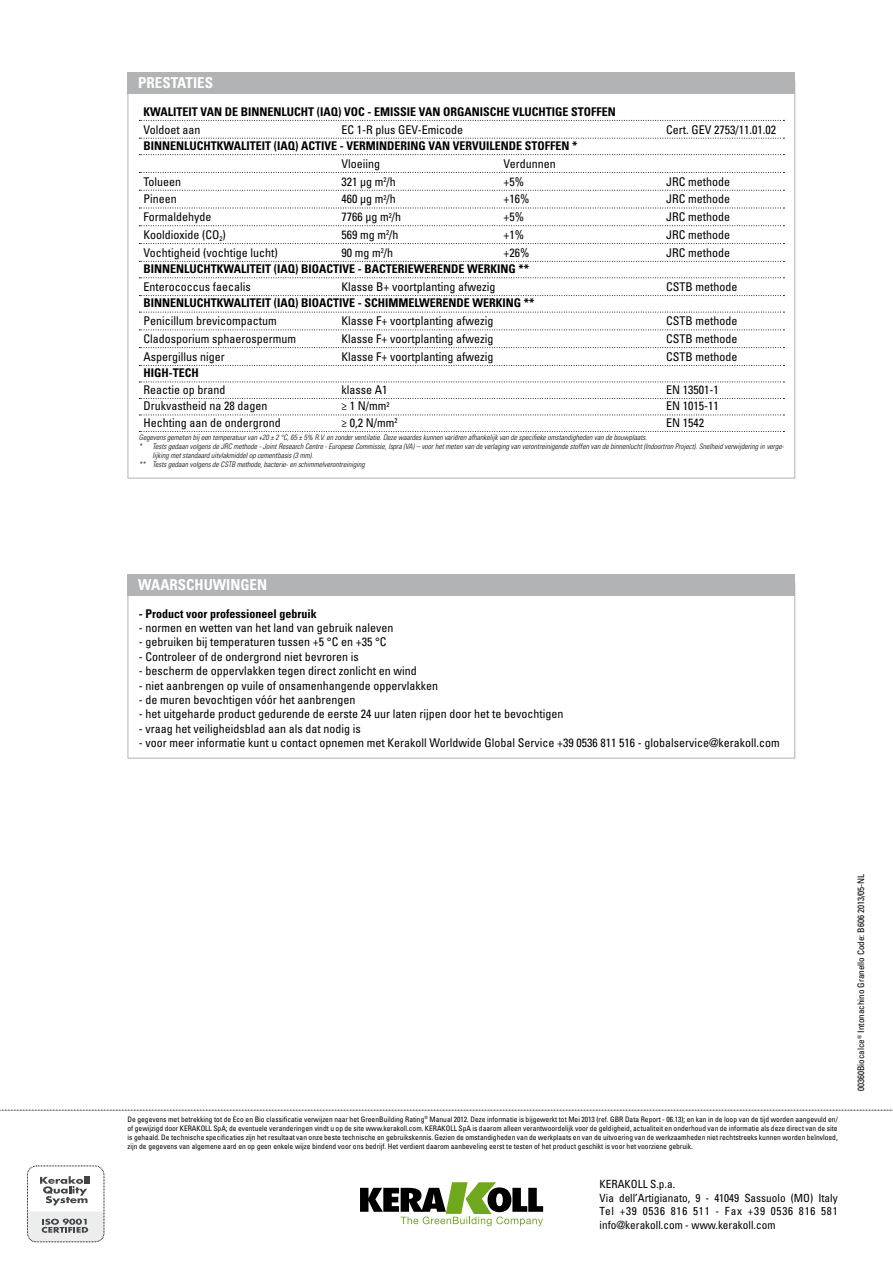
<style>
.page{position:relative;width:893px;height:1263px;background:#fff}
.page>*{position:absolute;margin:0;border:0;box-sizing:border-box;transform-origin:0 0}
.t1{font:700 condensed 15px "Univers LT Std";color:#fff}
.t2{font:condensed 12px "Univers LT Std";color:#000}
.t3{font:700 condensed 12px "Univers LT Std";color:#000}
.t4{font:condensed 11.25px/13.5px "Univers LT Std";color:#000}
.t5{font:condensed 9px "Univers LT Std";color:#000}
.t6{font:condensed 7.5px/9px "Univers LT Std";color:#000;text-align:justify}
.t7{font:italic 300 condensed 7.5px "Univers LT Std";color:#000}
</style>
<div class="page">
<div style="left:27px;top:1166px;width:77px;height:76px;border:1px dashed #000;border-radius:9px"></div>
<svg style="left:40px;top:1176px;width:50px;height:29px"></svg>
<svg style="left:27px;top:1211px;width:77px;height:31px;background:#d2d3d3"></svg>
<svg style="left:0;top:1110px;width:893px;height:1px"></svg>
<svg style="left:360px;top:1182px;width:183px;height:44px"></svg>
<div style="left:128px;top:574px;width:667px;height:21px;background:#b1b3b4"></div>
<svg style="left:139px;top:120px;width:645px;height:1px"></svg>
<svg style="left:139px;top:138px;width:645px;height:1px"></svg>
<svg style="left:139px;top:154px;width:645px;height:1px"></svg>
<svg style="left:139px;top:172px;width:645px;height:1px"></svg>
<svg style="left:139px;top:190px;width:645px;height:1px"></svg>
<svg style="left:139px;top:208px;width:645px;height:1px"></svg>
<svg style="left:139px;top:225px;width:645px;height:1px"></svg>
<svg style="left:139px;top:243px;width:645px;height:1px"></svg>
<svg style="left:139px;top:261px;width:645px;height:1px"></svg>
<svg style="left:139px;top:277px;width:645px;height:1px"></svg>
<svg style="left:139px;top:295px;width:645px;height:1px"></svg>
<svg style="left:139px;top:312px;width:645px;height:1px"></svg>
<svg style="left:139px;top:329px;width:645px;height:1px"></svg>
<svg style="left:139px;top:347px;width:645px;height:1px"></svg>
<svg style="left:139px;top:365px;width:645px;height:1px"></svg>
<svg style="left:139px;top:382px;width:645px;height:1px"></svg>
<svg style="left:139px;top:398px;width:645px;height:1px"></svg>
<svg style="left:139px;top:415px;width:645px;height:1px"></svg>
<svg style="left:139px;top:431px;width:645px;height:1px"></svg>
<div style="left:128px;top:72px;width:667px;height:22px;background:#b1b3b4"></div>
<p class="t1" style="left:138px;top:74px;width:76px">PRESTATIES</p>
<p class="t3" style="left:143px;top:104px;width:474px">KWALITEIT VAN DE BI NNENLUCHT (IAQ) VOC - EMISSIE VAN ORGANISCHE VLUCHTIG E STOFFEN</p>
<p class="t2" style="left:143px;top:122px;width:58px">Voldoet aan</p>
<p class="t2" style="left:341px;top:122px;width:123px">EC 1-R plus GEV-Emicode</p>
<p class="t2" style="left:666px;top:122px;width:111px">Cert. GEV 2753/11.01.02</p>
<p class="t3" style="left:143px;top:138px;width:19px">BINNENLUC</p>
<p class="t3" style="left:203px;top:138px;width:376px">HTKWALITEIT (IAQ) ACTIVE - VERMINDERING VAN VERVUILENDE STOFFEN *</p>
<p class="t2" style="left:341px;top:156px;width:40px">Vloeiing</p>
<p class="t2" style="left:503px;top:156px;width:54px">Verdunnen</p>
<p class="t2" style="left:143px;top:174px;width:39px">Tolueen</p>
<p class="t2" style="left:341px;top:174px;width:56px">321 µg m<sup>2</sup>/h</p>
<p class="t2" style="left:503px;top:174px;width:22px">+5%</p>
<p class="t2" style="left:666px;top:174px;width:66px">JRC methode</p>
<p class="t2" style="left:143px;top:191px;width:35px">Pineen</p>
<p class="t2" style="left:341px;top:191px;width:56px">460 µg m<sup>2</sup>/h</p>
<p class="t2" style="left:503px;top:191px;width:27px">+16%</p>
<p class="t2" style="left:666px;top:191px;width:66px">JRC methode</p>
<p class="t2" style="left:143px;top:209px;width:69px">Formaldehyde</p>
<p class="t2" style="left:341px;top:209px;width:61px">7766 µg m<sup>2</sup>/h</p>
<p class="t2" style="left:503px;top:209px;width:22px">+5%</p>
<p class="t2" style="left:666px;top:209px;width:66px">JRC methode</p>
<p class="t2" style="left:143px;top:227px;width:84px">Kooldioxide (CO<sub>2</sub>)</p>
<p class="t2" style="left:341px;top:227px;width:59px">569 mg m<sup>2</sup>/h</p>
<p class="t2" style="left:503px;top:227px;width:22px">+1%</p>
<p class="t2" style="left:666px;top:227px;width:66px">JRC methode</p>
<p class="t2" style="left:143px;top:245px;width:136px">Vochtigheid (vochtige lucht)</p>
<p class="t2" style="left:341px;top:245px;width:53px">90 mg m<sup>2</sup>/h</p>
<p class="t2" style="left:503px;top:245px;width:27px">+26%</p>
<p class="t2" style="left:666px;top:245px;width:66px">JRC methode</p>
<p class="t3" style="left:143px;top:262px;width:19px">BINNENLUC</p>
<p class="t3" style="left:203px;top:262px;width:327px">HTKWALITEIT (IAQ) BI OACTIVE - BACTERIEWERENDE WERKING **</p>
<p class="t2" style="left:143px;top:279px;width:109px">Enterococcus faecalis</p>
<p class="t2" style="left:341px;top:279px;width:155px">Klasse B+ voortplanting afwezig</p>
<p class="t2" style="left:666px;top:279px;width:73px">CSTB methode</p>
<p class="t3" style="left:143px;top:296px;width:19px">BINNENLUC</p>
<p class="t3" style="left:203px;top:296px;width:333px">HTKWALITEIT (IAQ) BI OACTIVE - SCHI MMELWERENDE WERKING **</p>
<p class="t2" style="left:143px;top:313px;width:135px">Penicillum brevicompactum</p>
<p class="t2" style="left:341px;top:313px;width:153px">Klasse F+ voortplanting afwezig</p>
<p class="t2" style="left:666px;top:313px;width:73px">CSTB methode</p>
<p class="t2" style="left:143px;top:331px;width:154px">Cladosporium sphaerospermum</p>
<p class="t2" style="left:341px;top:331px;width:153px">Klasse F+ voortplanting afwezig</p>
<p class="t2" style="left:666px;top:331px;width:73px">CSTB methode</p>
<p class="t2" style="left:143px;top:349px;width:83px">Aspergillus niger</p>
<p class="t2" style="left:341px;top:349px;width:153px">Klasse F+ voortplanting afwezig</p>
<p class="t2" style="left:666px;top:349px;width:73px">CSTB methode</p>
<p class="t3" style="left:143px;top:366px;width:55px">HIGH-TECH</p>
<p class="t2" style="left:143px;top:382px;width:83px">Reactie op brand</p>
<p class="t2" style="left:341px;top:382px;width:47px">klasse A1</p>
<p class="t2" style="left:666px;top:382px;width:54px">EN 13501-1</p>
<p class="t2" style="left:143px;top:398px;width:125px">Drukvastheid na 28 dagen</p>
<p class="t2" style="left:341px;top:398px;width:49px">≥ 1 N/mm<sup>2</sup></p>
<p class="t2" style="left:666px;top:398px;width:54px">EN 1015-11</p>
<p class="t2" style="left:143px;top:415px;width:139px">Hechting aan de ondergrond</p>
<p class="t2" style="left:341px;top:415px;width:57px">≥ 0,2 N/mm<sup>2</sup></p>
<p class="t2" style="left:666px;top:415px;width:39px">EN 1542</p>
<p class="t7" style="left:139px;top:433px;width:510px">Gegevens gemeten bij een temperatuur van +20 ± 2 °C, 65 ± 5% R.V. en zonder ventilatie. Deze waardes kunnen variëren afhankelijk van de specifieke omstandigheden van de bouwplaats.</p>
<p class="t7" style="left:139px;top:442px;width:646px">* Tests gedaan volgens de JRC methode - Joint Research Centre - Europese Commissie, Ispra (VA) – voor het meten van de verlaging van verontreinigende stoffen van de binnenlucht (Indoortron Project). Snelheid verwijdering in verge-</p>
<p class="t7" style="left:152px;top:451px;width:162px">lijking met standaard uitvlakmiddel op cementbasis (3 mm).</p>
<p class="t7" style="left:139px;top:460px;width:227px">** Tests gedaan volgens de CSTB methode, bacterie- en schimmelverontreiniging</p>
<p class="t1" style="left:138px;top:576px;width:130px">WAARSCHUWINGEN</p>
<p class="t3" style="left:139px;top:606px;width:179px">- PRODUCT VOOR PROFESSIONEEL GEBRUIK</p>
<p class="t2" style="left:139px;top:620px;width:256px">- normen en wetten van het land van gebruik naleven</p>
<p class="t2" style="left:139px;top:634px;width:249px">- gebruiken bij temperaturen tussen +5 °C en +35 °C</p>
<p class="t2" style="left:139px;top:649px;width:221px">- Controleer of de ondergrond niet bevroren is</p>
<p class="t2" style="left:139px;top:663px;width:279px">- bescherm de oppervlakken tegen direct zonlicht en wind</p>
<p class="t2" style="left:139px;top:678px;width:301px">- niet aanbrengen op vuile of onsamenhangende oppervlakken</p>
<p class="t2" style="left:139px;top:692px;width:218px">- de muren bevochtigen vóór het aanbrengen</p>
<p class="t2" style="left:139px;top:706px;width:426px">- het uitgeharde product gedurende de eerste 24 uur laten rijpen door het te bevochtigen</p>
<p class="t2" style="left:139px;top:721px;width:223px">- vraag het veiligheidsblad aan als dat nodig is</p>
<p class="t2" style="left:139px;top:735px;width:642px">- voor meer informatie kunt u contact opnemen met Kerakoll Worldwide Global Service +39 0536 811 516 - globalservice@kerakoll.com</p>
<p class="t6" style="left:128px;top:1114px;width:712px">De gegevens met betrekking tot de Eco en Bio classificatie verwijzen naar het GreenBuilding Rating<sup>®</sup> Manual 2012. Deze informatie is bijgewerkt tot Mei 2013 (ref. GBR Data Report - 06.13); en kan in de loop van de tijd worden aangevuld en/ of gewijzigd door KERAKOLL SpA; de eventuele veranderingen vindt u op de site www.kerakoll.com. KERAKOLL SpA is daarom alleen verantwoordelijk voor de geldigheid, actualiteit en onderhoud van de informatie als deze direct van de site is gehaald. De technische specificaties zijn het resultaat van onze beste technische en gebruikskennis. Gezien de omstandigheden van de werkplaats en van de uitvoering van de werkzaamheden niet rechtstreeks kunnen worden beïnvloed, zijn de gegevens van algemene aard en op geen enkele wijze bindend voor ons bedrijf. Het verdient daarom aanbeveling eerst te testen of het product geschikt is voor het voorziene gebruik.</p>
<p class="t4" style="left:600px;top:1177px;width:240px">Kerakoll S.p.a.<br>Via dell’Artigianato, 9 - 41049 Sassuolo (MO) Italy Tel +39 0536 816 511 - Fax +39 0536 816 581 info@kerakoll.com - www.kerakoll.com</p>
<p class="t5" style="left:855px;top:1091px;width:219px;rotate:-90deg">00360Biocalce<sup>®</sup> Intonachino Granello Code: B606 2013/05-NL</p>
</div>
